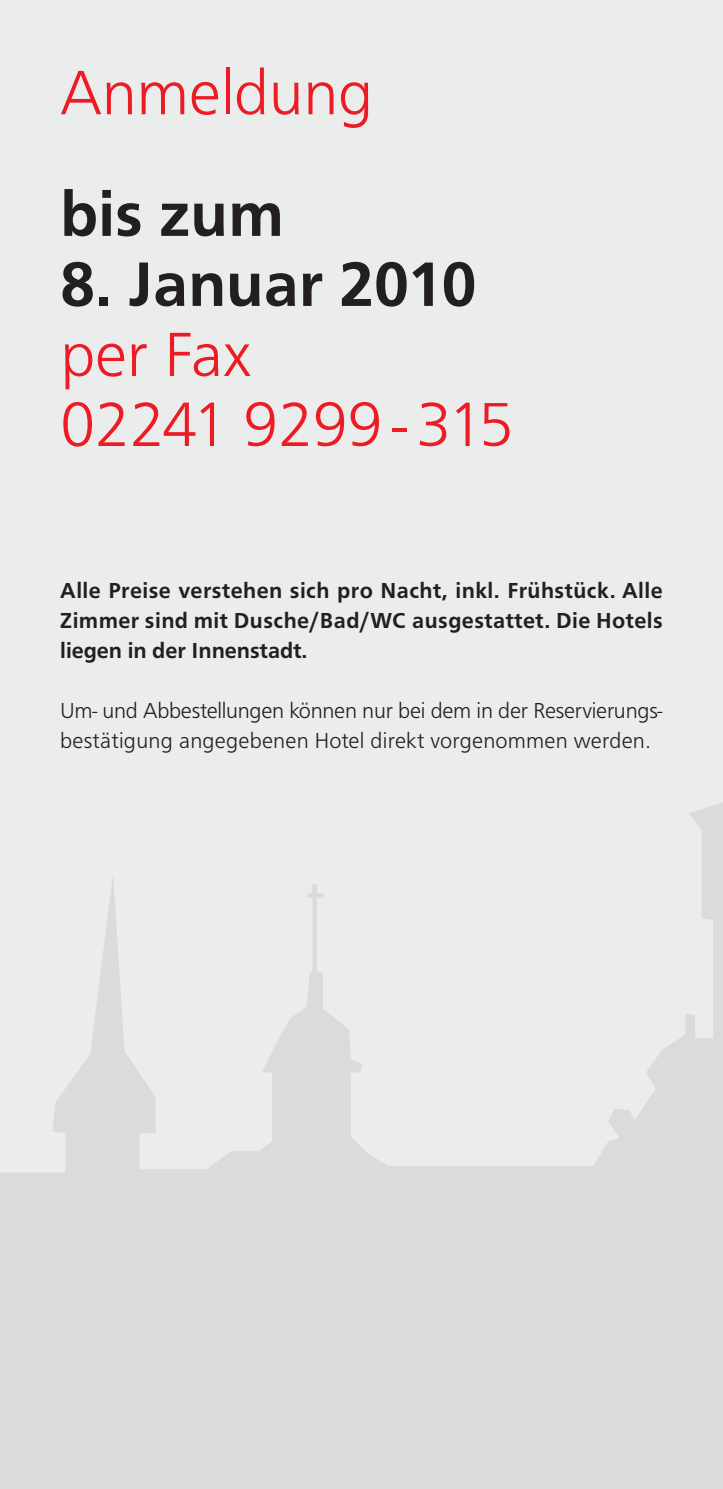
<style>
.page{position:relative;width:723px;height:1489px;background:#fff}
.page>*{position:absolute;margin:0;border:0;box-sizing:border-box;transform-origin:0 0}
.t1{font:300 65px/70px "Frutus T";color:#ed1c24}
.t2{font:500 65px "Frutus T";color:#231f20}
.t3{font:500 22.5px/30px "Frutus T";letter-spacing:.015em;color:#231f20;text-align:justify}
.t4{font:300 22.5px/30px "Frutus T";letter-spacing:-.005em;color:#231f20}
</style>
<div class="page">
<div style="left:0;top:0;width:723px;height:1488px;background:#ebecec"></div>
<svg style="left:0;top:803px;width:723px;height:685px;fill:#d9dbdc"></svg>
<h1 class="t1" style="left:60px;top:63px;width:315px">Anmeldung</h1>
<h1 class="t2" style="left:60px;top:189px;width:225px">bis zum</h1>
<h1 class="t2" style="left:60px;top:259px;width:418px">8. Januar 2010</h1>
<h1 class="t1" style="left:60px;top:324px;width:455px">per Fax<br>02241 9299 - 315</h1>
<p class="t3" style="left:60px;top:577px;width:604px">Alle Preise verstehen sich pro Nacht, inkl. Frühstück. Alle Zimmer sind mit Dusche/Bad/WC ausgestattet. Die Hotels liegen in der Innenstadt.</p>
<p class="t4" style="left:60px;top:697px;width:603px">Um- und Abbestellungen können nur bei dem in der Reservierungs - bestätigung angegebenen Hotel direkt vorgenommen werden.</p>
</div>
